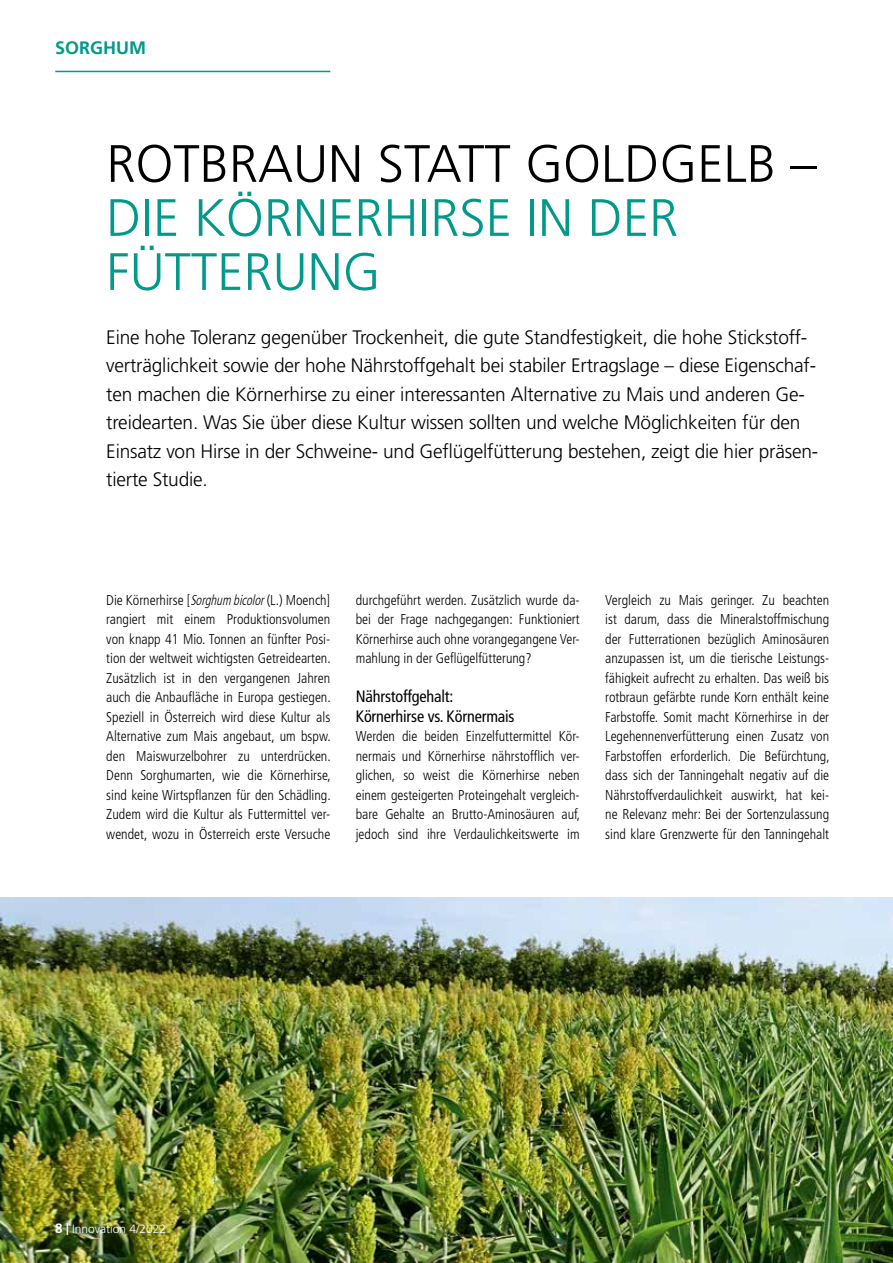
<style>
.page{position:relative;width:893px;height:1263px;background:#fff}
.page>*{position:absolute;margin:0;border:0;box-sizing:border-box;transform-origin:0 0}
.t1{font:300 52.5px/54px "Frutiger LT";color:#00998a}
.t2{font:300 52.5px "Frutiger LT";color:#000}
.t3{font:300 19.5px/28.5px "Frutiger LT";letter-spacing:-.01em;color:#000}
.t4{font:700 18px "Frutiger LT";color:#00998a}
.t5{font:condensed 16.5px/19.5px "Frutiger LT";letter-spacing:-.01em;color:#000}
.t6{font:300 condensed 14.25px/19.5px "Frutiger LT";color:#000;text-align:justify}
.t7{font:300 12px "Frutiger LT";color:#fff}
.s1{font-style:italic}
.s2{font-weight:700;font-size:13.5px}
.s3{font-weight:700}
</style>
<div class="page">
<img style="left:0;top:897px;width:893px;height:366px">
<hr style="left:55px;top:71px;width:275px;height:1px;background:#00998a">
<p class="t4" style="left:55px;top:37px;width:25px">SORGHUM</p>
<h1 class="t2" style="left:106px;top:134px;width:712px">ROTBRAUN STATT GOLDGELB –</h1>
<h1 class="t1" style="left:106px;top:191px;width:573px">DIE KÖRNERHIRSE IN DER<br>FÜTTERUNG</h1>
<p class="t3" style="left:106px;top:323px;width:713px">Eine hohe Toleranz gegenüber Trockenheit, die gute Standfestigkeit, die hohe Stickstoff&shy;verträglichkeit sowie der hohe Nährstoffgehalt bei stabiler Ertragslage – diese Eigenschaf&shy;ten machen die Körnerhirse zu einer interessanten Alternative zu Mais und anderen Ge&shy;treidearten. Was Sie über diese Kultur wissen sollten und welche Möglichkeiten für den Einsatz von Hirse in der Schweine- und Geflügelfütterung bestehen, zeigt die hier präsen&shy;tierte Studie.</p>
<p class="t6" style="left:106px;top:590px;width:226px">Die Körnerhirse [<span class="s1">Sorghum bicolor</span>(L.) Moench] rangiert mit einem Produktionsvolumen von knapp 41 Mio. Tonnen an fünfter Posi&shy;tion der weltweit wichtigsten Getreidearten.<br>Zusätzlich ist in den vergangenen Jahren auch die Anbaufläche in Europa gestiegen.<br>Speziell in Österreich wird diese Kultur als Alternative zum Mais angebaut, um bspw. den Maiswurzelbohrer zu unterdrücken.<br>Denn Sorghumarten, wie die Körnerhirse, sind keine Wirtspflanzen für den Schädling.<br>Zudem wird die Kultur als Futtermittel ver&shy;wendet, wozu in Österreich erste Versuche</p>
<p class="t6" style="left:356px;top:590px;width:225px">durchgeführt werden. Zusätzlich wurde da&shy;bei der Frage nachgegangen: Funktioniert Körnerhirse auch ohne vorangegangene Ver&shy;mahlung in der Geflügelfütterung?</p>
<p class="t5" style="left:356px;top:687px;width:160px">Nährstoffgehalt:<br>Körnerhirse vs. Körnermais</p>
<p class="t6" style="left:356px;top:727px;width:226px">Werden die beiden Einzelfuttermittel Kör&shy;nermais und Körnerhirse nährstofflich ver&shy;glichen, so weist die Körnerhirse neben einem gesteigerten Proteingehalt vergleich&shy;bare Gehalte an Brutto-Aminosäuren auf, jedoch sind ihre Verdaulichkeitswerte im</p>
<p class="t6" style="left:605px;top:590px;width:226px">Vergleich zu Mais geringer. Zu beachten ist darum, dass die Mineralstoffmischung der Futterrationen bezüglich Aminosäuren anzupassen ist, um die tierische Leistungs&shy;fähigkeit aufrecht zu erhalten. Das weiß bis rotbraun gefärbte runde Korn enthält keine Farbstoffe. Somit macht Körnerhirse in der Legehennenverfütterung einen Zusatz von Farbstoffen erforderlich. Die Befürchtung, dass sich der Tanningehalt negativ auf die Nährstoffverdaulichkeit auswirkt, hat kei&shy;ne Relevanz mehr: Bei der Sortenzulassung sind klare Grenzwerte für den Tanningehalt</p>
<p class="t7" style="left:55px;top:1222px;width:112px"><span class="s2">8</span> <span class="s3">|</span> Innovation 4/2022</p>
</div>
